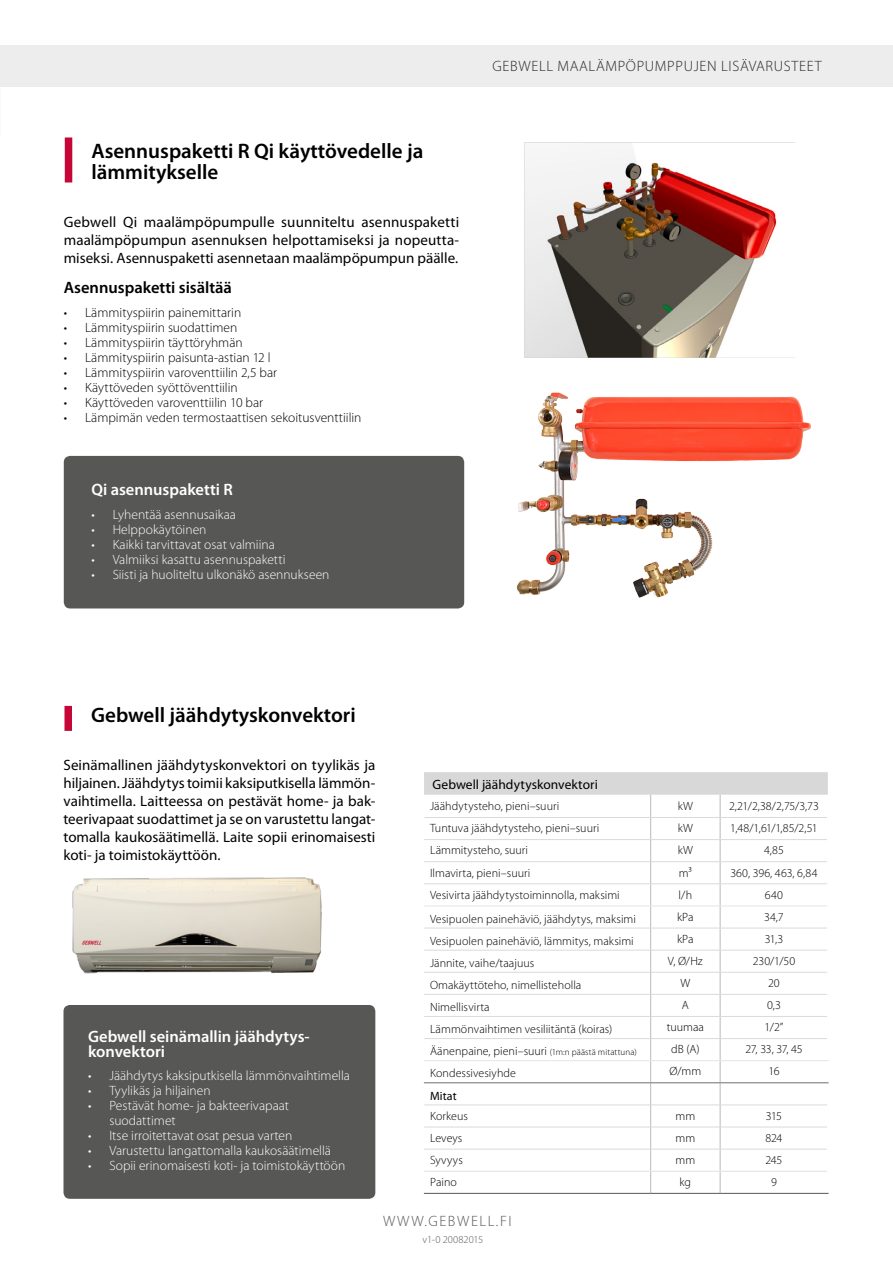
<style>
.page{position:relative;width:893px;height:1263px;background:#fff}
.page>*{position:absolute;margin:0;border:0;box-sizing:border-box;transform-origin:0 0}
.t1{font:600 21px/21px "Myriad Pro";color:#000}
.t2{font:600 16.5px/15px "Myriad Pro";letter-spacing:-.005em;color:#fff}
.t3{font:600 16.5px "Myriad Pro";color:#000}
.t4{font:15px/18px "Myriad Pro";color:#000;text-align:justify}
.t5{font:300 15px "Myriad Pro";letter-spacing:.045em;color:#282827}
.t6{font:300 15px "Myriad Pro";letter-spacing:.1em;color:#575756}
.t7{font:300 13.5px/15px "Myriad Pro";color:#fff}
.t8{font:300 13.5px "Myriad Pro";color:#000}
.t9{font:13.5px "Myriad Pro";letter-spacing:.005em;color:#000}
.t10{font:300 12px "Myriad Pro";letter-spacing:.005em;color:#000}
.t11{font:12px "Myriad Pro";letter-spacing:.01em;color:#000}
.t12{font:300 10.5px "Myriad Pro";letter-spacing:-.005em;color:#575756}
.s1{font-size:9px}
</style>
<div class="page">
<div style="left:63px;top:1005px;width:312px;height:194px;background:#575756;border-radius:6px"></div>
<hr style="left:424px;top:1193px;width:227px;height:1px;background:#575756">
<hr style="left:651px;top:1193px;width:69px;height:1px;background:#575756">
<hr style="left:720px;top:1193px;width:109px;height:1px;background:#575756">
<svg style="left:424px;top:772px;width:404px;height:421px"></svg>
<hr style="left:424px;top:883px;width:227px;height:1px;background:#dadada">
<hr style="left:651px;top:883px;width:69px;height:1px;background:#dadada">
<hr style="left:720px;top:883px;width:107px;height:1px;background:#dadada">
<hr style="left:424px;top:906px;width:227px;height:1px;background:#e5e5e5">
<hr style="left:651px;top:906px;width:69px;height:1px;background:#e5e5e5">
<hr style="left:720px;top:906px;width:107px;height:1px;background:#e5e5e5">
<hr style="left:424px;top:1060px;width:227px;height:1px;background:#e5e5e5">
<hr style="left:651px;top:1060px;width:69px;height:1px;background:#e5e5e5">
<hr style="left:720px;top:1060px;width:109px;height:1px;background:#e5e5e5">
<hr style="left:424px;top:1082px;width:227px;height:1px;background:#706f6f">
<hr style="left:651px;top:1082px;width:69px;height:1px;background:#706f6f">
<hr style="left:720px;top:1082px;width:109px;height:1px;background:#706f6f">
<div style="left:64px;top:706px;width:8px;height:25px;background:#c50637"></div>
<img style="left:72px;top:877px;width:250px;height:97px">
<div style="left:0;top:45px;width:893px;height:41px;background:#ededed"></div>
<div style="left:64px;top:456px;width:400px;height:152px;background:#575756;border-radius:6px"></div>
<img style="left:524px;top:142px;width:271px;height:215px">
<img style="left:516px;top:392px;width:295px;height:206px">
<div style="left:65px;top:137px;width:7px;height:45px;background:#c50637"></div>
<h1 class="t1" style="left:91px;top:140px;width:333px">Asennuspaketti R Qi käyttövedelle ja lämmitykselle</h1>
<p class="t4" style="left:64px;top:213px;width:397px">Gebwell Qi maalämpöpumpulle suunniteltu asennuspaketti maalämpöpumpun asennuksen helpottamiseksi ja nopeutta&shy;miseksi. Asennuspaketti asennetaan maalämpöpumpun päälle.</p>
<h2 class="t3" style="left:64px;top:279px;width:170px">Asennuspaketti sisältää</h2>
<p class="t8" style="left:64px;top:305px;width:179px">• Lämmityspiirin painemittarin</p>
<p class="t8" style="left:64px;top:320px;width:175px">• Lämmityspiirin suodattimen</p>
<p class="t8" style="left:64px;top:335px;width:180px">• Lämmityspiirin täyttöryhmän</p>
<p class="t8" style="left:64px;top:350px;width:208px">• Lämmityspiirin paisunta-astian 12 l</p>
<p class="t8" style="left:64px;top:365px;width:215px">• Lämmityspiirin varoventtiilin 2,5 bar</p>
<p class="t8" style="left:64px;top:380px;width:176px">• Käyttöveden syöttöventtiilin</p>
<p class="t8" style="left:64px;top:395px;width:201px">• Käyttöveden varoventtiilin 10 bar</p>
<p class="t8" style="left:64px;top:410px;width:299px">• Lämpimän veden termostaattisen sekoitusventtiilin</p>
<h2 class="t2" style="left:91px;top:482px;width:143px">Qi asennuspaketti R</h2>
<p class="t7" style="left:91px;top:507px;width:146px">• Lyhentää asennusaikaa</p>
<p class="t7" style="left:91px;top:522px;width:117px">• Helppokäytöinen</p>
<p class="t7" style="left:91px;top:537px;width:185px">• Kaikki tarvittavat osat valmiina</p>
<p class="t7" style="left:91px;top:552px;width:196px">• Valmiiksi kasattu asennuspaketti</p>
<p class="t7" style="left:91px;top:567px;width:240px">• Siisti ja huoliteltu ulkonäkö asennukseen</p>
<p class="t5" style="left:492px;top:58px;width:331px">GEBWELL MAALÄMPÖPUMPPUJEN LISÄVARUSTEET</p>
<h1 class="t1" style="left:91px;top:704px;width:266px">Gebwell jäähdytyskonvektori</h1>
<p class="t4" style="left:63px;top:756px;width:313px">Seinämallinen jäähdytyskonvektori on tyylikäs ja hiljainen. Jäähdytys toimii kaksiputkisella lämmön&shy;vaihtimella. Laitteessa on pestävät home- ja bak&shy;teerivapaat suodattimet ja se on varustettu langat&shy;tomalla kaukosäätimellä. Laite sopii erinomaisesti koti- ja toimistokäyttöön.</p>
<h2 class="t2" style="left:88px;top:1029px;width:223px">Gebwell seinämallin jäähdytys&shy;konvektori</h2>
<p class="t7" style="left:88px;top:1069px;width:263px">• Jäähdytys kaksiputkisella lämmönvaihtimella</p>
<p class="t7" style="left:88px;top:1084px;width:124px">• Tyylikäs ja hiljainen</p>
<p class="t7" style="left:109px;top:1099px;width:181px;text-indent:-21px">• Pestävät home- ja bakteerivapaat suodattimet</p>
<p class="t7" style="left:88px;top:1129px;width:206px">• Itse irroitettavat osat pesua varten</p>
<p class="t7" style="left:88px;top:1144px;width:244px">• Varustettu langattomalla kaukosäätimellä</p>
<p class="t7" style="left:88px;top:1159px;width:259px">• Sopii erinomaisesti koti- ja toimistokäyttöön</p>
<p class="t9" style="left:433px;top:777px;width:167px">Gebwell jäähdytyskonvektori</p>
<p class="t10" style="left:430px;top:799px;width:131px">Jäähdytysteho, pieni–suuri</p>
<p class="t10" style="left:678px;top:799px;width:17px">kW</p>
<p class="t10" style="left:729px;top:799px;width:91px">2,21/2,38/2,75/3,73</p>
<p class="t10" style="left:430px;top:822px;width:171px">Tuntuva jäähdytysteho, pieni–suuri</p>
<p class="t10" style="left:678px;top:822px;width:17px">kW</p>
<p class="t10" style="left:730px;top:822px;width:89px">1,48/1,61/1,85/2,51</p>
<p class="t10" style="left:430px;top:844px;width:100px">Lämmitysteho, suuri</p>
<p class="t10" style="left:678px;top:844px;width:17px">kW</p>
<p class="t10" style="left:764px;top:844px;width:21px">4,85</p>
<p class="t10" style="left:430px;top:866px;width:102px">Ilmavirta, pieni–suuri</p>
<p class="t10" style="left:679px;top:866px;width:15px">m³</p>
<p class="t10" style="left:730px;top:866px;width:89px">360, 396, 463, 6,84</p>
<p class="t10" style="left:430px;top:888px;width:191px">Vesivirta jäähdytystoiminnolla, maksimi</p>
<p class="t10" style="left:679px;top:888px;width:15px">l/h</p>
<p class="t10" style="left:765px;top:888px;width:20px">640</p>
<p class="t10" style="left:430px;top:912px;width:207px">Vesipuolen painehäviö, jäähdytys, maksimi</p>
<p class="t10" style="left:677px;top:910px;width:18px">kPa</p>
<p class="t10" style="left:764px;top:910px;width:21px">34,7</p>
<p class="t10" style="left:430px;top:934px;width:205px">Vesipuolen painehäviö, lämmitys, maksimi</p>
<p class="t10" style="left:677px;top:932px;width:18px">kPa</p>
<p class="t10" style="left:765px;top:932px;width:20px">31,3</p>
<p class="t10" style="left:430px;top:956px;width:106px">Jännite, vaihe/taajuus</p>
<p class="t10" style="left:668px;top:954px;width:36px">V, Ø/Hz</p>
<p class="t10" style="left:753px;top:954px;width:44px">230/1/50</p>
<p class="t10" style="left:430px;top:978px;width:153px">Omakäyttöteho, nimellisteholla</p>
<p class="t10" style="left:680px;top:976px;width:11px">W</p>
<p class="t10" style="left:768px;top:976px;width:13px">20</p>
<p class="t10" style="left:430px;top:1001px;width:61px">Nimellisvirta</p>
<p class="t10" style="left:682px;top:999px;width:9px">A</p>
<p class="t10" style="left:767px;top:999px;width:15px">0,3</p>
<p class="t10" style="left:430px;top:1023px;width:184px">Lämmönvaihtimen vesiliitäntä (koiras)</p>
<p class="t10" style="left:667px;top:1021px;width:39px">tuumaa</p>
<p class="t10" style="left:764px;top:1021px;width:21px">1/2”</p>
<p class="t10" style="left:430px;top:1045px;width:208px">Äänenpaine, pieni–suuri <span class="s1">(1m:n päästä mitattuna)</span></p>
<p class="t10" style="left:671px;top:1043px;width:30px">dB (A)</p>
<p class="t10" style="left:745px;top:1043px;width:59px">27, 33, 37, 45</p>
<p class="t10" style="left:430px;top:1067px;width:87px">Kondessivesiyhde</p>
<p class="t10" style="left:670px;top:1065px;width:33px">Ø/mm</p>
<p class="t10" style="left:768px;top:1065px;width:13px">16</p>
<p class="t11" style="left:430px;top:1089px;width:28px">Mitat</p>
<p class="t10" style="left:430px;top:1109px;width:39px">Korkeus</p>
<p class="t10" style="left:676px;top:1109px;width:21px">mm</p>
<p class="t10" style="left:766px;top:1109px;width:18px">315</p>
<p class="t10" style="left:430px;top:1131px;width:34px">Leveys</p>
<p class="t10" style="left:676px;top:1131px;width:21px">mm</p>
<p class="t10" style="left:765px;top:1131px;width:18px">824</p>
<p class="t10" style="left:430px;top:1153px;width:34px">Syvyys</p>
<p class="t10" style="left:675px;top:1153px;width:21px">mm</p>
<p class="t10" style="left:766px;top:1153px;width:18px">245</p>
<p class="t10" style="left:430px;top:1175px;width:28px">Paino</p>
<p class="t10" style="left:680px;top:1175px;width:13px">kg</p>
<p class="t10" style="left:771px;top:1175px;width:7px">9</p>
<p class="t6" style="left:383px;top:1213px;width:130px">WWW.GEBWELL.FI</p>
<p class="t12" style="left:423px;top:1233px;width:62px">v1-0 20082015</p>
</div>
